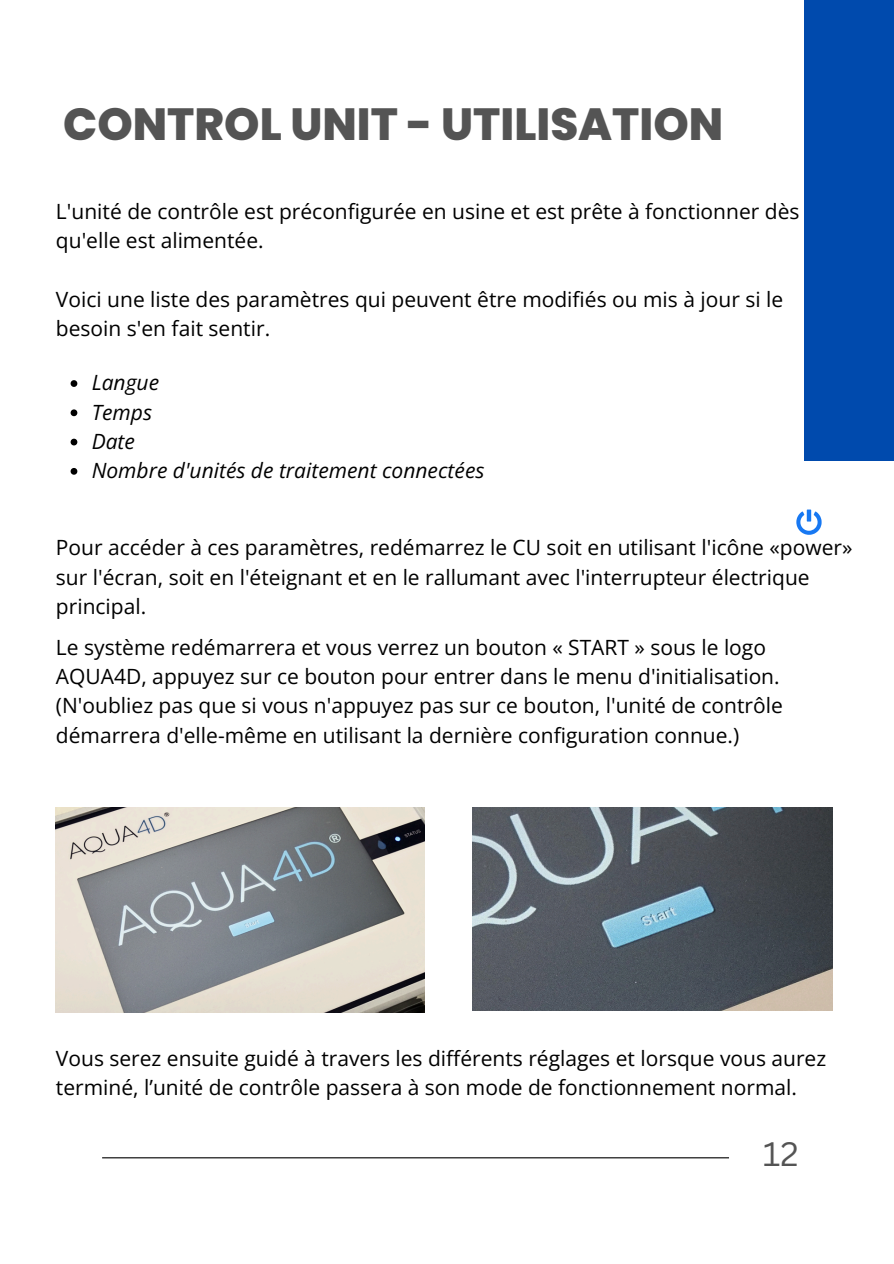
<style>
.page{position:relative;width:894px;height:1264px;background:#fff}
.page>*{position:absolute;margin:0;border:0;box-sizing:border-box;transform-origin:0 0}
.t1{font:800 45px "Poppins";color:#545454}
.t2{font:33px "Canva Sans";color:#545454}
.t3{font:21px/29.2px "Open Sans";color:#000}
.t4{font:italic 21px "Open Sans";color:#000}
</style>
<div class="page">
<img style="left:56px;top:807px;width:368px;height:205px">
<img style="left:472px;top:807px;width:360px;height:203px">
<hr style="left:102px;top:1157px;width:626px;height:1px;background:#000">
<div style="left:804px;top:0;width:89px;height:461px;background:#004aad"></div>
<svg style="left:796px;top:509px;width:25px;height:26px"></svg>
<svg style="left:71px;top:380px;width:6px;height:7px"></svg>
<svg style="left:71px;top:409px;width:6px;height:7px"></svg>
<svg style="left:71px;top:438px;width:6px;height:7px"></svg>
<svg style="left:71px;top:468px;width:6px;height:6px"></svg>
<p class="t1" style="left:63px;top:92px;width:661px">CONTROL UNIT - UTILISATION</p>
<p class="t3" style="left:56px;top:196px;width:744px">L'unité de contrôle est préconfigurée en usine et est prête à fonctionner dès qu'elle est alimentée.</p>
<p class="t3" style="left:56px;top:284px;width:728px">Voici une liste des paramètres qui peuvent être modifiés ou mis à jour si le besoin s'en fait sentir.</p>
<p class="t4" style="left:92px;top:368px;width:69px">Langue</p>
<p class="t4" style="left:92px;top:397px;width:62px">Temps</p>
<p class="t4" style="left:92px;top:426px;width:45px">Date</p>
<p class="t4" style="left:92px;top:455px;width:394px">Nombre d'unités de traitement connectées</p>
<p class="t3" style="left:56px;top:532px;width:797px">Pour accéder à ces paramètres, redémarrez le CU soit en utilisant l'icône «power» sur l'écran, soit en l'éteignant et en le rallumant avec l'interrupteur électrique principal.</p>
<p class="t3" style="left:56px;top:632px;width:725px">Le système redémarrera et vous verrez un bouton « START » sous le logo<br>AQUA4D, appuyez sur ce bouton pour entrer dans le menu d'initialisation.</p>
<p class="t3" style="left:56px;top:690px;width:728px">(N'oubliez pas que si vous n'appuyez pas sur ce bouton, l'unité de contrôle démarrera d'elle-même en utilisant la dernière configuration connue.)</p>
<p class="t3" style="left:56px;top:1042px;width:771px">Vous serez ensuite guidé à travers les différents réglages et lorsque vous aurez terminé, l’unité de contrôle passera à son mode de fonctionnement normal.</p>
<p class="t2" style="left:762px;top:1130px;width:37px">12</p>
</div>
